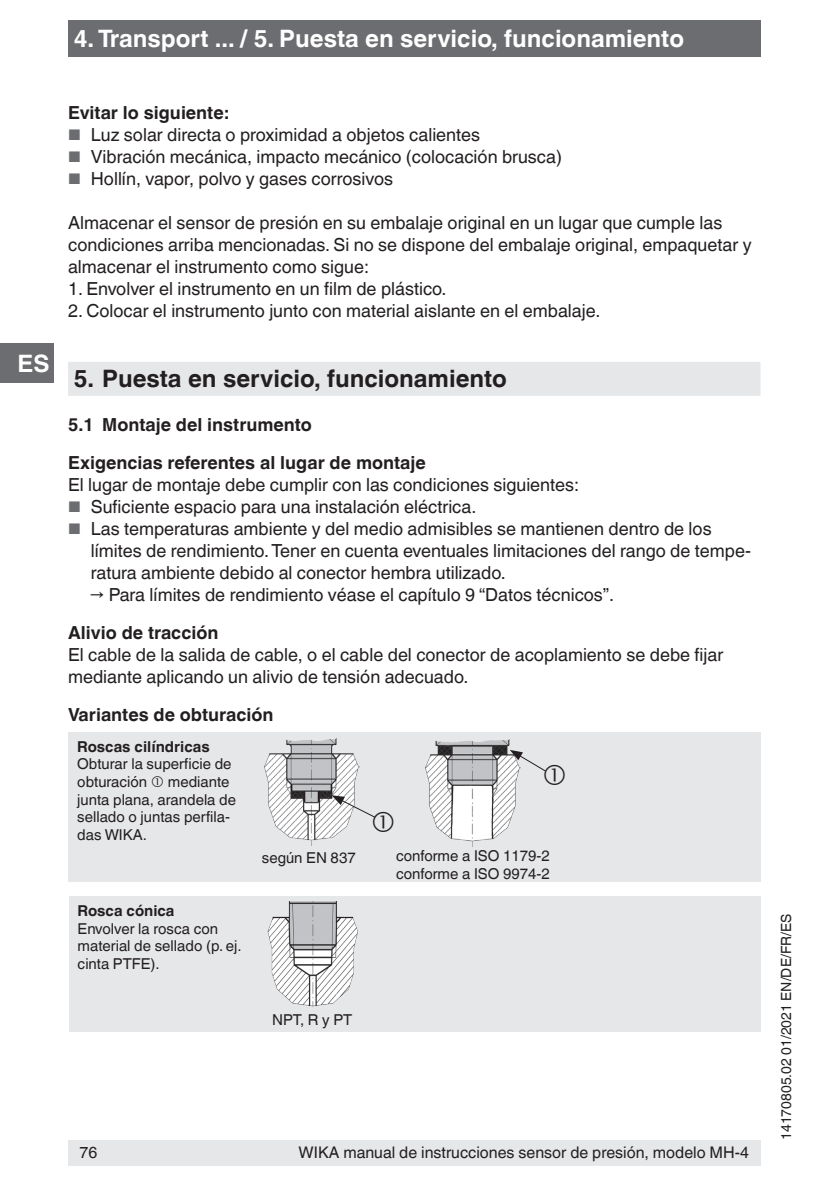
<style>
.page{position:relative;width:840px;height:1191px;background:#fff}
.page>*{position:absolute;margin:0;border:0;box-sizing:border-box;transform-origin:0 0}
.t1{font:700 24px "Helvetica World";color:#fff}
.t2{font:700 24px "Helvetica World";color:#231f20}
.t3{font:18px/22px "Helvetica World";color:#231f20}
.t4{font:700 18px/38px "Helvetica World";color:#231f20}
.t5{font:16px "Helvetica World";color:#231f20}
.t6{font:15px/17.6px "Helvetica World";color:#231f20}
.t7{font:700 15px "Helvetica World";color:#231f20}
.t8{font:14px "Helvetica World";color:#231f20}
.s1{font-size:15.4px;color:#6c6d70}
</style>
<div class="page">
<div style="left:68px;top:1140px;width:692px;height:25px;background:#e6e7e9"></div>
<div style="left:0;top:343px;width:54px;height:40px;background:#6c6d70"></div>
<div style="left:68px;top:20px;width:692px;height:37px;background:#6c6d70"></div>
<div style="left:68px;top:362px;width:692px;height:34px;background:#e6e7e9"></div>
<div style="left:68px;top:731px;width:692px;height:150px;background:#e6e7e9"></div>
<div style="left:69px;top:896px;width:691px;height:135px;background:#e6e7e9"></div>
<img style="left:264px;top:738px;width:95px;height:108px">
<img style="left:425px;top:739px;width:91px;height:107px">
<img style="left:267px;top:901px;width:91px;height:106px">
<svg style="left:331px;top:795px;width:44px;height:37px"></svg>
<svg style="left:509px;top:750px;width:37px;height:35px"></svg>
<h1 class="t1" style="left:74px;top:25px;width:611px">4. Transport ... / 5. Puesta en servicio, funcionamiento</h1>
<h1 class="t1" style="left:18px;top:349px;width:33px">ES</h1>
<p class="t4" style="left:68px;top:94px;width:162px">Evitar lo siguiente:</p>
<p class="t3" style="left:68px;top:124px;width:413px"><span class="s1">■</span> Luz solar directa o proximidad a objetos calientes</p>
<p class="t3" style="left:68px;top:146px;width:495px"><span class="s1">■</span> Vibración mecánica, impacto mecánico (colocación brusca)</p>
<p class="t3" style="left:68px;top:168px;width:326px"><span class="s1">■</span> Hollín, vapor, polvo y gases corrosivos</p>
<p class="t3" style="left:68px;top:212px;width:684px">Almacenar el sensor de presión en su embalaje original en un lugar que cumple las condiciones arriba mencionadas. Si no se dispone del embalaje original, empaquetar y almacenar el instrumento como sigue:</p>
<p class="t3" style="left:68px;top:278px;width:380px">1. Envolver el instrumento en un film de plástico.</p>
<p class="t3" style="left:68px;top:300px;width:533px">2. Colocar el instrumento junto con material aislante en el embalaje.</p>
<h1 class="t2" style="left:74px;top:365px;width:434px">5. Puesta en servicio, funcionamiento</h1>
<p class="t4" style="left:68px;top:406px;width:359px">5.1 Montaje del instrumento<br>Exigencias referentes al lugar de montaje</p>
<p class="t3" style="left:68px;top:474px;width:512px">El lugar de montaje debe cumplir con las condiciones siguientes:</p>
<p class="t3" style="left:68px;top:496px;width:409px"><span class="s1">■</span> Suficiente espacio para una instalación eléctrica.</p>
<p class="t3" style="left:91px;top:518px;width:661px;text-indent:-23px"><span class="s1">■</span> Las temperaturas ambiente y del medio admisibles se mantienen dentro de los límites de rendimiento. Tener en cuenta eventuales limitaciones del rango de tempe&shy;ratura ambiente debido al conector hembra utilizado.</p>
<p class="t3" style="left:91px;top:584px;width:524px">→ Para límites de rendimiento véase el capítulo 9 “Datos técnicos”.</p>
<p class="t4" style="left:68px;top:614px;width:152px">Alivio de tracción</p>
<p class="t3" style="left:68px;top:644px;width:656px">El cable de la salida de cable, o el cable del conector de acoplamiento se debe fijar mediante aplicando un alivio de tensión adecuado.</p>
<p class="t4" style="left:68px;top:696px;width:207px">Variantes de obturación</p>
<p class="t7" style="left:77px;top:738px;width:134px">Roscas cilíndricas</p>
<p class="t6" style="left:77px;top:755px;width:156px">Obturar la superficie de obturación</p>
<p class="t6" style="left:77px;top:773px;width:160px;text-indent:91px">mediante junta plana, arandela de sellado o juntas perfila&shy;das WIKA.</p>
<p class="t7" style="left:78px;top:902px;width:98px">Rosca cónica</p>
<p class="t6" style="left:78px;top:919px;width:165px">Envolver la rosca con material de sellado (p. ej. cinta PTFE).</p>
<p class="t6" style="left:262px;top:849px;width:95px">según EN 837</p>
<p class="t6" style="left:396px;top:847px;width:155px">conforme a ISO 1179-2 conforme a ISO 9974-2</p>
<p class="t6" style="left:272px;top:1010px;width:82px">NPT, R y PT</p>
<p class="t5" style="left:79px;top:1143px;width:19px">76</p>
<p class="t5" style="left:298px;top:1143px;width:452px">WIKA manual de instrucciones sensor de presión, modelo MH-4</p>
<p class="t8" style="left:777px;top:1140px;width:228px;rotate:-90deg">14170805.02 01/2021 EN/DE/FR/ES</p>
</div>
